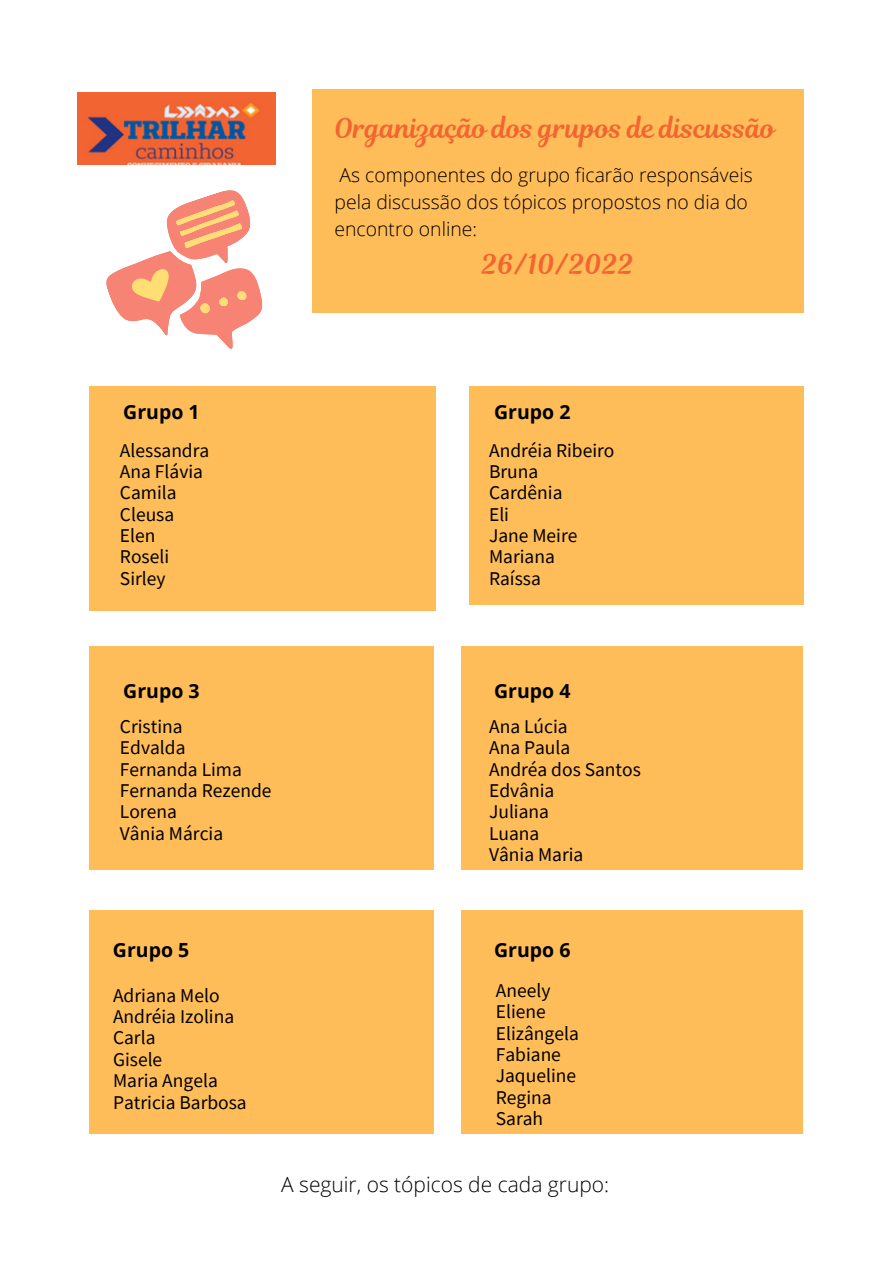
<style>
.page{position:relative;width:893px;height:1264px;background:#fff}
.page>*{position:absolute;margin:0;border:0;box-sizing:border-box;transform-origin:0 0}
.t1{font:27px "RTL Romman Regular";color:#f26531}
.t2{font:300 21px "Open Sans";color:#000}
.t3{font:19.5px/21.3px "Source Sans Pro";color:#000}
.t4{font:700 19.5px "Open Sans";color:#000}
.t5{font:300 19.35px/27px "Open Sans";color:#000}
</style>
<div class="page">
<div style="left:312px;top:89px;width:491px;height:224px;background:#ffbd59"></div>
<div style="left:89px;top:386px;width:346px;height:225px;background:#ffbd59"></div>
<div style="left:469px;top:386px;width:334px;height:218px;background:#ffbd59"></div>
<div style="left:89px;top:645px;width:344px;height:224px;background:#ffbd59"></div>
<div style="left:461px;top:645px;width:342px;height:224px;background:#ffbd59"></div>
<div style="left:89px;top:910px;width:344px;height:223px;background:#ffbd59"></div>
<div style="left:461px;top:910px;width:342px;height:223px;background:#ffbd59"></div>
<svg style="left:106px;top:190px;width:157px;height:159px"></svg>
<img style="left:78px;top:92px;width:198px;height:72px">
<h1 class="t1" style="left:334px;top:109px;width:442px">Organização dos grupos de discussão</h1>
<p class="t5" style="left:334px;top:161px;width:419px">As componentes do grupo ficarão responsáveis pela discussão dos tópicos propostos no dia do encontro online:</p>
<h1 class="t1" style="left:481px;top:245px;width:154px">26/10/2022</h1>
<p class="t4" style="left:123px;top:398px;width:78px">Grupo 1</p>
<p class="t4" style="left:494px;top:398px;width:78px">Grupo 2</p>
<p class="t3" style="left:120px;top:439px;width:91px">Alessandra<br>Ana Flávia<br>Camila<br>Cleusa<br>Elen<br>Roseli<br>Sirley</p>
<p class="t3" style="left:489px;top:439px;width:127px">Andréia Ribeiro<br>Bruna<br>Cardênia<br>Eli<br>Jane Meire<br>Mariana<br>Raíssa</p>
<p class="t4" style="left:123px;top:677px;width:78px">Grupo 3</p>
<p class="t4" style="left:494px;top:677px;width:78px">Grupo 4</p>
<p class="t3" style="left:120px;top:715px;width:153px">Cristina<br>Edvalda<br>Fernanda Lima<br>Fernanda Rezende<br>Lorena<br>Vânia Márcia</p>
<p class="t3" style="left:489px;top:715px;width:153px">Ana Lúcia<br>Ana Paula<br>Andréa dos Santos<br>Edvânia<br>Juliana<br>Luana<br>Vânia Maria</p>
<p class="t4" style="left:113px;top:936px;width:78px">Grupo 5</p>
<p class="t4" style="left:494px;top:936px;width:78px">Grupo 6</p>
<p class="t3" style="left:113px;top:984px;width:135px">Adriana Melo<br>Andréia Izolina<br>Carla<br>Gisele<br>Maria Angela<br>Patricia Barbosa</p>
<p class="t3" style="left:496px;top:979px;width:85px">Aneely<br>Eliene<br>Elizângela<br>Fabiane<br>Jaqueline<br>Regina<br>Sarah</p>
<p class="t2" style="left:281px;top:1169px;width:329px">A seguir, os tópicos de cada grupo:</p>
</div>
